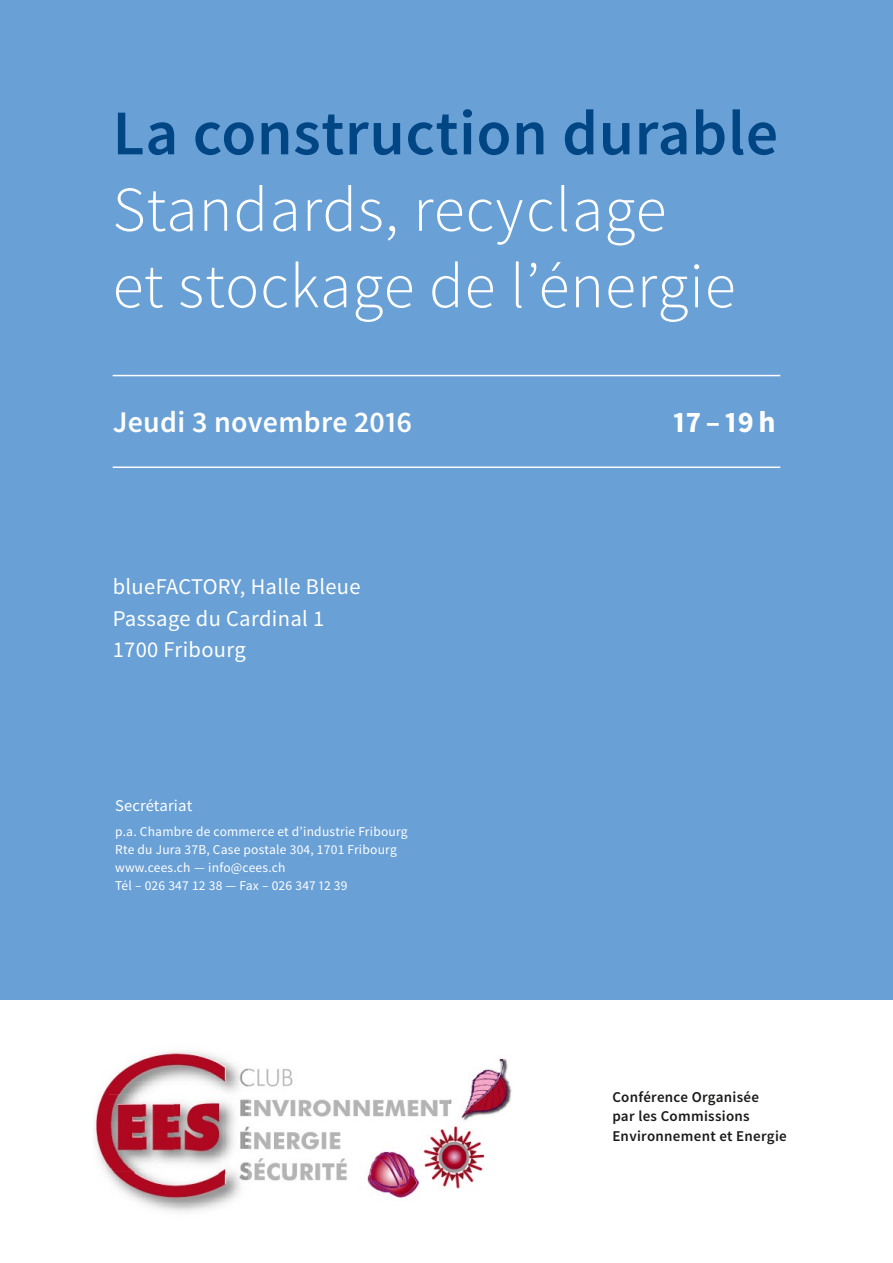
<style>
.page{position:relative;width:893px;height:1263px;background:#fff}
.page>*{position:absolute;margin:0;border:0;box-sizing:border-box;transform-origin:0 0}
.t1{font:300 63.75px/76.5px "Source Sans Pro";letter-spacing:.015em;color:#fff}
.t2{font:600 63.75px "Source Sans Pro";letter-spacing:.01em;color:#004684}
.t3{font:600 30px "Source Sans Pro";letter-spacing:.01em;color:#fff}
.t4{font:700 30px "Source Sans Pro";color:#fff}
.t5{font:22.5px/31.5px "Source Sans Pro";letter-spacing:.015em;color:#fff}
.t6{font:16.5px "Source Sans Pro";letter-spacing:.01em;color:#fff}
.t7{font:600 15px/19.5px "Source Sans Pro";letter-spacing:.02em;color:#1a1a18}
.t8{font:13.5px/18px "Source Sans Pro";letter-spacing:.015em;color:#fff}
</style>
<div class="page">
<div style="left:0;top:0;width:893px;height:999px;background:#69a0d6"></div>
<img style="left:94px;top:1050px;width:418px;height:162px">
<hr style="left:113px;top:375px;width:667px;height:1px;background:#fff">
<hr style="left:113px;top:466px;width:667px;height:2px;background:#fff">
<h1 class="t2" style="left:113px;top:93px;width:667px">La construction durable</h1>
<h1 class="t1" style="left:113px;top:172px;width:624px">Standards, recyclage<br>et stockage de l’énergie</h1>
<h2 class="t3" style="left:113px;top:403px;width:301px">Jeudi 3 novembre 2016</h2>
<h2 class="t4" style="left:673px;top:403px;width:104px">17–19h</h2>
<h3 class="t5" style="left:113px;top:571px;width:250px">blueFACTORY, Halle Bleue<br>Passage du Cardinal 1<br>1700 Fribourg</h3>
<p class="t6" style="left:115px;top:795px;width:79px">Secrétariat</p>
<p class="t8" style="left:115px;top:823px;width:294px">p.a. Chambre de commerce et d’industrie Fribourg Rte du Jura 37B, Case postale 304, 1701 Fribourg www.cees.ch — info@cees.ch<br>Tél – 026 347 12 38 — Fax – 026 347 12 39</p>
<p class="t7" style="left:612px;top:1087px;width:176px">Conférence Organisée<br>par les Commissions<br>Environnement et Energie</p>
</div>
